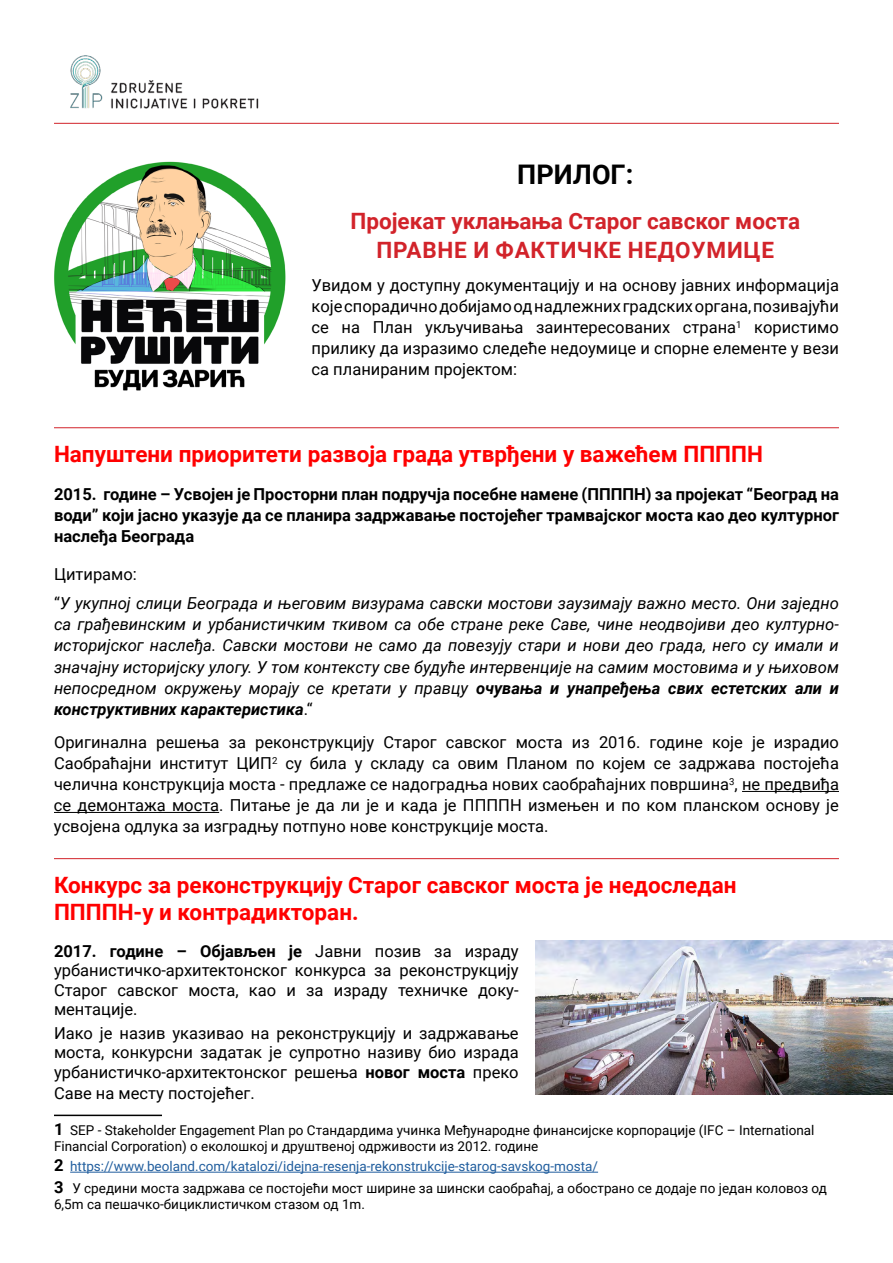
<style>
.page{position:relative;width:893px;height:1263px;background:#fff}
.page>*{position:absolute;margin:0;border:0;box-sizing:border-box;transform-origin:0 0}
.t1{font:700 27px "Roboto";color:#000}
.t2{font:700 22.5px/27px "Roboto";color:#f00}
.t3{font:700 22.5px/28.5px "Roboto";color:#d2232a;text-align:center}
.t4{font:16.5px/21px "Roboto";color:#000;text-align:justify}
.t5{font:italic 16.5px/21px "Roboto";color:#000}
.t6{font:700 16.5px/21px "Roboto";color:#000;text-align:justify}
.t7{font:13.5px/16.2px "Roboto";color:#000}
.s1{font-style:normal}
.s2{font-weight:700}
.s3{font-weight:700;font-size:16.5px}
.s4{color:#215e9e}
</style>
<div class="page">
<img style="left:54px;top:161px;width:232px;height:230px">
<hr style="left:742px;top:791px;width:97px;height:1px;background:#000">
<hr style="left:54px;top:812px;width:165px;height:1px;background:#000">
<hr style="left:54px;top:1114px;width:108px;height:2px;background:#000">
<hr style="left:70px;top:1172px;width:528px;height:1px;background:#215e9e">
<img style="left:70px;top:55px;width:189px;height:54px">
<hr style="left:54px;top:123px;width:785px;height:1px;background:#d2232a">
<hr style="left:54px;top:427px;width:785px;height:1px;background:#d2232a">
<hr style="left:54px;top:858px;width:785px;height:1px;background:#d2232a">
<img style="left:536px;top:940px;width:357px;height:155px">
<h1 class="t1" style="left:517px;top:155px;width:117px">ПРИЛОГ:</h1>
<h2 class="t3" style="left:350px;top:206px;width:451px">Пројекат уклањања Старог савског моста<br>ПРАВНЕ И ФАКТИЧКЕ НЕДОУМИЦЕ</h2>
<p class="t4" style="left:312px;top:274px;width:529px">Увидом у доступну документацију и на основу јавних информација које спорадично добијамо од надлежних градских органа, позивајући се на План укључивања заинтересованих страна<sup>1</sup> користимо прилику да изразимо следеће недоумице и спорне елементе у вези са планираним пројектом:</p>
<h2 class="t2" style="left:54px;top:440px;width:711px">Напуштени приоритети развоја града утврђени у важећем ППППН</h2>
<p class="t6" style="left:54px;top:483px;width:786px">2015. године – Усвојен је Просторни план подручја посебне намене (ППППН) за пројекат “Београд на води” који јасно указује да се планира задржавање постојећег трамвајског моста као део културног наслеђа Београда</p>
<p class="t5" style="left:54px;top:559px;width:786px;line-height:29.5px"><span class="s1">Цитирамо:<br>“</span>У укупној слици Београда и његовим визурама савски мостови заузимају важно место. Они заједно</p>
<p class="t5" style="left:54px;top:613px;width:786px;text-align:justify">са грађевинским и урбанистичким ткивом са обе стране реке Саве, чине неодвојиви део културно&shy;историјског наслеђа. Савски мостови не само да повезују стари и нови део града, него су имали и значајну историјску улогу. У том контексту све будуће интервенције на самим мостовима и у њиховом непосредном окружењу морају се кретати у правцу <span class="s2">очувања и унапређења свих естетских али и конструктивних карактеристика</span><span class="s1">.“</span></p>
<p class="t4" style="left:54px;top:731px;width:786px">Оригинална решења за реконструкцију Старог савског моста из 2016. године које је израдио Саобраћајни институт ЦИП<sup>2</sup> су била у складу са овим Планом по којем се задржава постојећа челична конструкција моста - предлаже се надоградња нових саобраћајних површина<sup>3</sup>, не предвиђа се демонтажа моста. Питање је да ли је и када је ППППН измењен и по ком планском основу је усвојена одлука за изградњу потпуно нове конструкције моста.</p>
<h2 class="t2" style="left:54px;top:871px;width:684px">Конкурс за реконструкцију Старог савског моста је недоследан<br>ППППН-у и контрадикторан.</h2>
<p class="t4" style="left:54px;top:940px;width:466px;line-height:19.5px"><span class="s2">2017. године – Објављен је</span> Јавни позив за израду урбанистичко-архитектонског конкурса за реконструкцију Старог савског моста, као и за израду техничке доку&shy;ментације.</p>
<p class="t4" style="left:54px;top:1022px;width:466px;line-height:19.5px">Иако је назив указивао на реконструкцију и задржавање моста, конкурсни задатак је супротно називу био израда урбанистичко-архитектонског решења <span class="s2">новог моста</span> преко</p>
<p class="t4" style="left:54px;top:1082px;width:202px">Саве на месту постојећег.</p>
<p class="t7" style="left:54px;top:1122px;width:762px"><span class="s3">1</span> SEP - Stakeholder Engagement Plan po Стандардима учинка Међународне финансијске корпорације (IFC – International<br>Financial Corporation) о еколошкој и друштвеној одрживости из 2012. године</p>
<p class="t7" style="left:54px;top:1155px;width:774px;line-height:21.6px"><span class="s3">2</span> <span class="s4">https://www.beoland.com/katalozi/idejna-resenja-rekonstrukcije-starog-savskog-mosta/<br></span><span class="s3">3</span> У средини моста задржава се постојећи мост ширине за шински саобраћај, а обострано се додаје по један коловоз од</p>
<p class="t7" style="left:54px;top:1195px;width:312px">6,5m са пешачко-бициклистичком стазом од 1m.</p>
</div>
